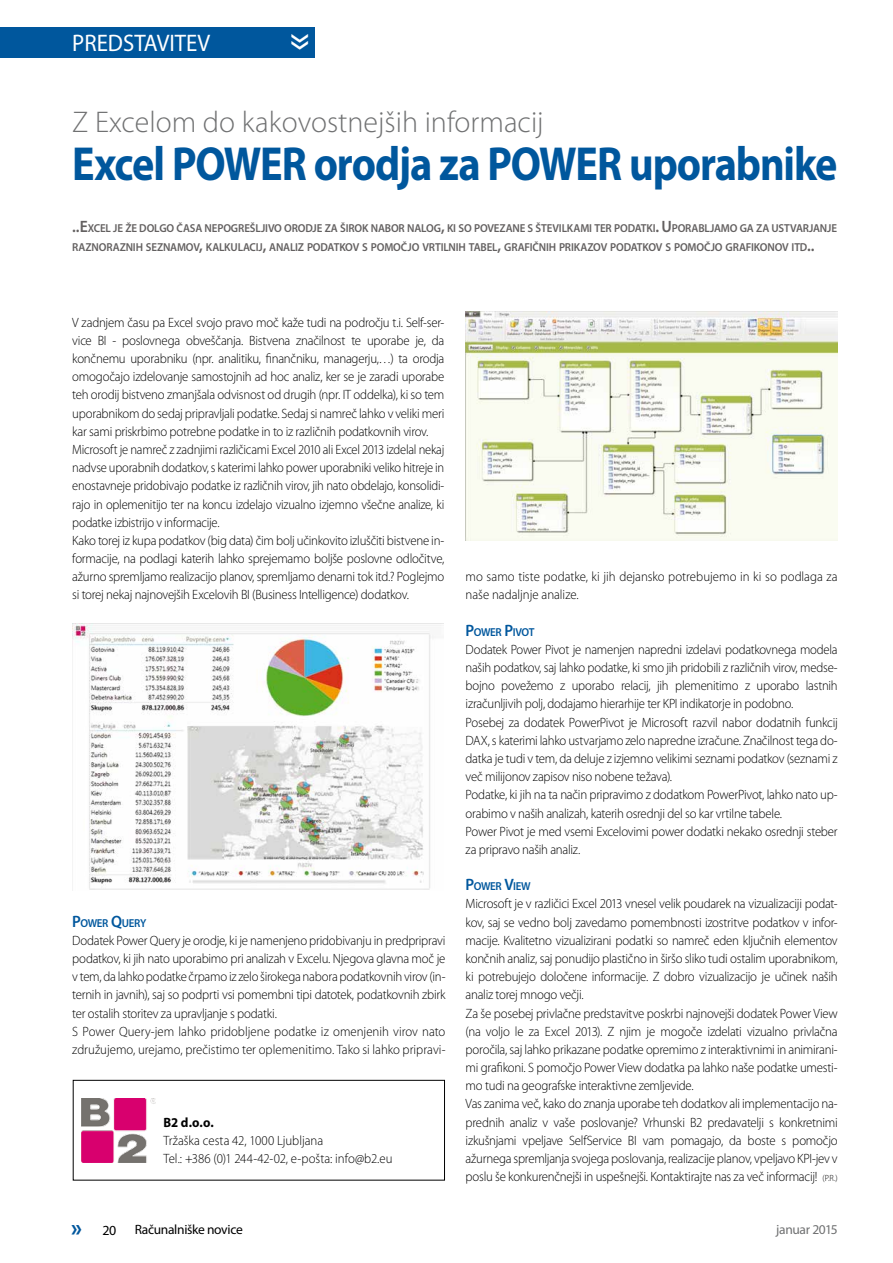
<style>
.page{position:relative;width:893px;height:1263px;background:#fff}
.page>*{position:absolute;margin:0;border:0;box-sizing:border-box;transform-origin:0 0}
.t1{font:700 48px "Myriad Pro";letter-spacing:-.03em;color:#00579d;scale:.88 1}
.t2{font:45px "Myriad Pro";color:#fff;scale:.95 1}
.t3{font:300 30px "Myriad Pro";color:#707172}
.t4{font:700 24.75px "Myriad Pro";color:#00579d;scale:.95 1}
.t5{font:24px "Myriad Pro";color:#fff;scale:.95 1}
.t6{font:13.95px "Myriad Pro";color:#000}
.t7{font:300 13.5px/18.1px "Myriad Pro";letter-spacing:-.02em;color:#000;scale:.95 1}
.t8{font:300 13.5px/18.1px "Myriad Pro";letter-spacing:-.02em;color:#000;scale:.94 1}
.t9{font:300 13.5px/18.1px "Myriad Pro";color:#000;scale:.95 1}
.t10{font:13.5px "Myriad Pro";letter-spacing:-.025em;color:#000}
.t11{font:13.5px "Myriad Pro";letter-spacing:-.025em;color:#707172}
.t12{font:700 13.5px "Myriad Pro";color:#000;scale:.95 1}
.t13{font:600 11.55px/19.8px "Myriad Pro";letter-spacing:-.015em;color:#636060;scale:.95 1}
.t14{font:600 11.55px "Myriad Pro";letter-spacing:-.04em;color:#00579d;scale:.95 1}
.s1{font-size:16.5px}
.s2{font-size:9px}
</style>
<div class="page">
<div style="left:0;top:27px;width:315px;height:31px;background:#00579d"></div>
<img style="left:466px;top:312px;width:371px;height:228px">
<img style="left:72px;top:624px;width:369px;height:266px">
<div style="left:73px;top:1080px;width:372px;height:100px;border:1px solid #000"></div>
<img style="left:81px;top:1098px;width:74px;height:65px">
<h3 class="t5" style="left:72px;top:29px;width:147px">PREDSTAVITEV</h3>
<h2 class="t2" style="left:331px;top:33px;width:20px;rotate:90deg">»</h2>
<h3 class="t3" style="left:72px;top:104px;width:473px">Z Excelom do kakovostnejših informacij</h3>
<h1 class="t1" style="left:72px;top:132px;width:871px">Excel POWER orodja za POWER uporabnike</h1>
<p class="t13" style="left:72px;top:218px;width:805px"><span class="s1">..E</span>XCEL JE ŽE DOLGO ČASA NEPOGREŠLJIVO ORODJE ZA ŠIROK NABOR NALOG<span class="s1">,</span> KI SO POVEZANE S ŠTEVILKAMI TER PODATKI<span class="s1">. U</span>PORABLJAMO GA ZA USTVARJANJE<br>RAZNORAZNIH SEZNAMOV<span class="s1">,</span> KALKULACIJ<span class="s1">,</span> ANALIZ PODATKOV S POMOČJO VRTILNIH TABEL<span class="s1">,</span> GRAFIČNIH PRIKAZOV PODATKOV S POMOČJO GRAFIKONOV ITD<span class="s1">..</span></p>
<p class="t7" style="left:72px;top:313px;width:393px">V zadnjem času pa Excel svojo pravo moč kaže tudi na področju t.i. Self-ser&shy;vice BI - poslovnega obveščanja. Bistvena značilnost te uporabe je, da končnemu uporabniku (npr. analitiku, finančniku, managerju,…) ta orodja omogočajo izdelovanje samostojnih ad hoc analiz, ker se je zaradi uporabe teh orodij bistveno zmanjšala odvisnost od drugih (npr. IT oddelka), ki so tem uporabnikom do sedaj pripravljali podatke. Sedaj si namreč lahko v veliki meri kar sami priskrbimo potrebne podatke in to iz različnih podatkovnih virov.<br>Microsoft je namreč z zadnjimi različicami Excel 2010 ali Excel 2013 izdelal nekaj nadvse uporabnih dodatkov, s katerimi lahko power uporabniki veliko hitreje in enostavneje pridobivajo podatke iz različnih virov, jih nato obdelajo, konsolidi&shy;rajo in oplemenitijo ter na koncu izdelajo vizualno izjemno všečne analize, ki podatke izbistrijo v informacije.<br>Kako torej iz kupa podatkov (big data) čim bolj učinkovito izluščiti bistvene in&shy;formacije, na podlagi katerih lahko sprejemamo boljše poslovne odločitve, ažurno spremljamo realizacijo planov, spremljamo denarni tok itd.? Poglejmo si torej nekaj najnovejših Excelovih BI (Business Intelligence) dodatkov.</p>
<p class="t14" style="left:72px;top:915px;width:79px"><span class="s1">P</span>OWER <span class="s1">Q</span>UERY</p>
<p class="t7" style="left:72px;top:931px;width:394px">Dodatek Power Query je orodje, ki je namenjeno pridobivanju in predpripravi podatkov, ki jih nato uporabimo pri analizah v Excelu. Njegova glavna moč je v tem, da lahko podatke črpamo iz zelo širokega nabora podatkovnih virov (in&shy;ternih in javnih), saj so podprti vsi pomembni tipi datotek, podatkovnih zbirk ter ostalih storitev za upravljanje s podatki.<br>S Power Query-jem lahko pridobljene podatke iz omenjenih virov nato združujemo, urejamo, prečistimo ter oplemenitimo. Tako si lahko pripravi-</p>
<p class="t12" style="left:163px;top:1113px;width:54px">B2 d.o.o.</p>
<p class="t9" style="left:163px;top:1131px;width:243px">Tržaška cesta 42, 1000 Ljubljana<br>Tel.: +386 (0)1 244-42-02, e-pošta: info@b2.eu</p>
<p class="t9" style="left:466px;top:567px;width:393px">mo samo tiste podatke, ki jih dejansko potrebujemo in ki so podlaga za naše nadaljnje analize.</p>
<p class="t14" style="left:466px;top:624px;width:74px"><span class="s1">P</span>OWER <span class="s1">P</span>IVOT</p>
<p class="t8" style="left:466px;top:640px;width:397px">Dodatek Power Pivot je namenjen napredni izdelavi podatkovnega modela naših podatkov, saj lahko podatke, ki smo jih pridobili z različnih virov, medse&shy;bojno povežemo z uporabo relacij, jih plemenitimo z uporabo lastnih izračunljivih polj, dodajamo hierarhije ter KPI indikatorje in podobno.<br>Posebej za dodatek PowerPivot je Microsoft razvil nabor dodatnih funkcij DAX, s katerimi lahko ustvarjamo zelo napredne izračune. Značilnost tega do&shy;datka je tudi v tem, da deluje z izjemno velikimi seznami podatkov (seznami z več milijonov zapisov niso nobene težava).<br>Podatke, ki jih na ta način pripravimo z dodatkom PowerPivot, lahko nato up&shy;orabimo v naših analizah, katerih osrednji del so kar vrtilne tabele.<br>Power Pivot je med vsemi Excelovimi power dodatki nekako osrednji steber za pripravo naših analiz.</p>
<p class="t14" style="left:466px;top:879px;width:70px"><span class="s1">P</span>OWER <span class="s1">V</span>IEW</p>
<p class="t7" style="left:466px;top:895px;width:393px">Microsoft je v različici Excel 2013 vnesel velik poudarek na vizualizaciji podat&shy;kov, saj se vedno bolj zavedamo pomembnosti izostritve podatkov v infor&shy;macije. Kvalitetno vizualizirani podatki so namreč eden ključnih elementov končnih analiz, saj ponudijo plastično in širšo sliko tudi ostalim uporabnikom, ki potrebujejo določene informacije. Z dobro vizualizacijo je učinek naših analiz torej mnogo večji.<br>Za še posebej privlačne predstavitve poskrbi najnovejši dodatek Power View (na voljo le za Excel 2013). Z njim je mogoče izdelati vizualno privlačna poročila, saj lahko prikazane podatke opremimo z interaktivnimi in animirani&shy;mi grafikoni. S pomočjo Power View dodatka pa lahko naše podatke umesti&shy;mo tudi na geografske interaktivne zemljevide.<br>Vas zanima več, kako do znanja uporabe teh dodatkov ali implementacijo na&shy;prednih analiz v vaše poslovanje? Vrhunski B2 predavatelji s konkretnimi izkušnjami vpeljave SelfService BI vam pomagajo, da boste s pomočjo ažurnega spremljanja svojega poslovanja, realizacije planov, vpeljavo KPI-jev v poslu še konkurenčnejši in uspešnejši. Kontaktirajte nas za več informacij! <span class="s2">(P.R.)</span></p>
<h3 class="t4" style="left:71px;top:1211px;width:13px">»</h3>
<p class="t6" style="left:102px;top:1221px;width:15px">20</p>
<p class="t10" style="left:135px;top:1221px;width:109px">Računalniške novice</p>
<p class="t11" style="left:776px;top:1221px;width:63px">januar 2015</p>
</div>
